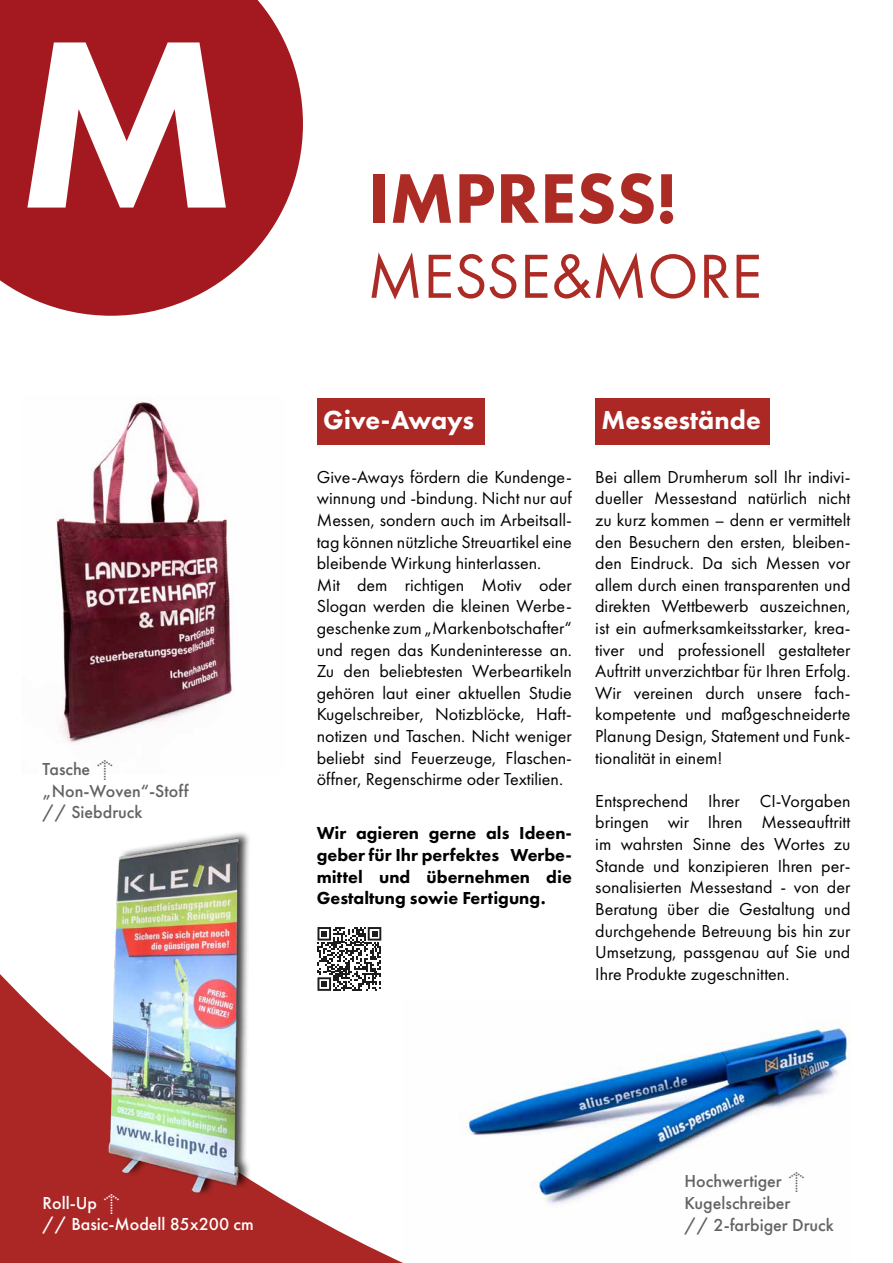
<style>
.page{position:relative;width:893px;height:1263px;background:#fff}
.page>*{position:absolute;margin:0;border:0;box-sizing:border-box;transform-origin:0 0}
.t1{font:800 247.5px "Futura PT";color:#fff}
.t2{font:800 72.75px "Futura PT";color:#ad2b25}
.t3{font:64.5px "Futura PT";color:#ad2b25}
.t4{font:800 27px "Futura PT";color:#fff}
.t5{font:18px/21.6px "Futura PT";color:#000;text-align:justify}
.t6{font:800 18px/21.6px "Futura PT";color:#000;text-align:justify}
.t7{font:500 18px/21.6px "Futura PT";color:#646363}
.t8{font:500 18px/21.6px "Futura PT";color:#fff}
.s1{font-family:"Meta OT Norm";font-weight:400}
</style>
<div class="page">
<div style="left:595px;top:398px;width:175px;height:46px;background:#ab2824"></div>
<div style="left:317px;top:398px;width:168px;height:46px;background:#ab2824"></div>
<img style="left:460px;top:1022px;width:390px;height:183px">
<svg style="left:0;top:0;width:303px;height:316px;background:#ae3339"></svg>
<img style="left:56px;top:400px;width:176px;height:343px">
<svg style="left:0;top:974px;width:403px;height:289px;fill:#ab2725"></svg>
<img style="left:13px;top:832px;width:303px;height:365px">
<svg style="left:317px;top:927px;width:64px;height:64px"></svg>
<h1 class="t1" style="left:17px;top:-30px;width:221px">M</h1>
<p class="t7" style="left:43px;top:758px;width:148px">Tasche <span class="s1">↑ </span>„Non-Woven“-Stoff // Siebdruck</p>
<h2 class="t2" style="left:367px;top:153px;width:311px">IMPRESS!</h2>
<h3 class="t3" style="left:367px;top:238px;width:396px">MESSE&amp;MORE</h3>
<h3 class="t4" style="left:323px;top:403px;width:153px">Give-Aways</h3>
<p class="t5" style="left:317px;top:466px;width:257px;text-align:left">Give-Aways fördern die Kundenge&shy;winnung und -bindung. Nicht nur auf Messen, sondern auch im Arbeitsall&shy;tag können nützliche Streuartikel eine bleibende Wirkung hinterlassen.<br>Mit dem richtigen Motiv oder Slogan werden die kleinen Werbe&shy;geschenke zum „Markenbotschafter“ und regen das Kundeninteresse an.<br>Zu den beliebtesten Werbeartikeln gehören laut einer aktuellen Studie Kugelschreiber, Notizblöcke, Haft&shy;notizen und Taschen. Nicht weniger beliebt sind Feuerzeuge, Flaschen&shy;öffner, Regenschirme oder Textilien.</p>
<p class="t6" style="left:317px;top:822px;width:257px">Wir agieren gerne als Ideen&shy;geber für Ihr perfektes Werbe&shy;mittel und übernehmen die Gestaltung sowie Fertigung.</p>
<h3 class="t4" style="left:602px;top:403px;width:161px">Messestände</h3>
<p class="t5" style="left:595px;top:466px;width:257px">Bei allem Drumherum soll Ihr indivi&shy;dueller Messestand natürlich nicht zu kurz kommen – denn er vermittelt den Besuchern den ersten, bleiben&shy;den Eindruck. Da sich Messen vor allem durch einen transparenten und direkten Wettbewerb auszeichnen, ist ein aufmerksamkeitsstarker, krea&shy;tiver und professionell gestalteter Auftritt unverzichtbar für Ihren Erfolg.<br>Wir vereinen durch unsere fach&shy;kompetente und maßgeschneiderte Planung Design, Statement und Funk&shy;tionalität in einem!</p>
<p class="t5" style="left:595px;top:790px;width:257px">Entsprechend Ihrer CI-Vorgaben bringen wir Ihren Messeauftritt im wahrsten Sinne des Wortes zu Stande und konzipieren Ihren per&shy;sonalisierten Messestand - von der Beratung über die Gestaltung und durchgehende Betreuung bis hin zur Umsetzung, passgenau auf Sie und Ihre Produkte zugeschnitten.</p>
<p class="t8" style="left:43px;top:1192px;width:213px">Roll-Up <span class="s1">↑<br></span>// Basic-Modell 85x200 cm</p>
<p class="t7" style="left:685px;top:1170px;width:151px">Hochwertiger <span class="s1">↑<br></span>Kugelschreiber<br>// 2-farbiger Druck</p>
</div>
